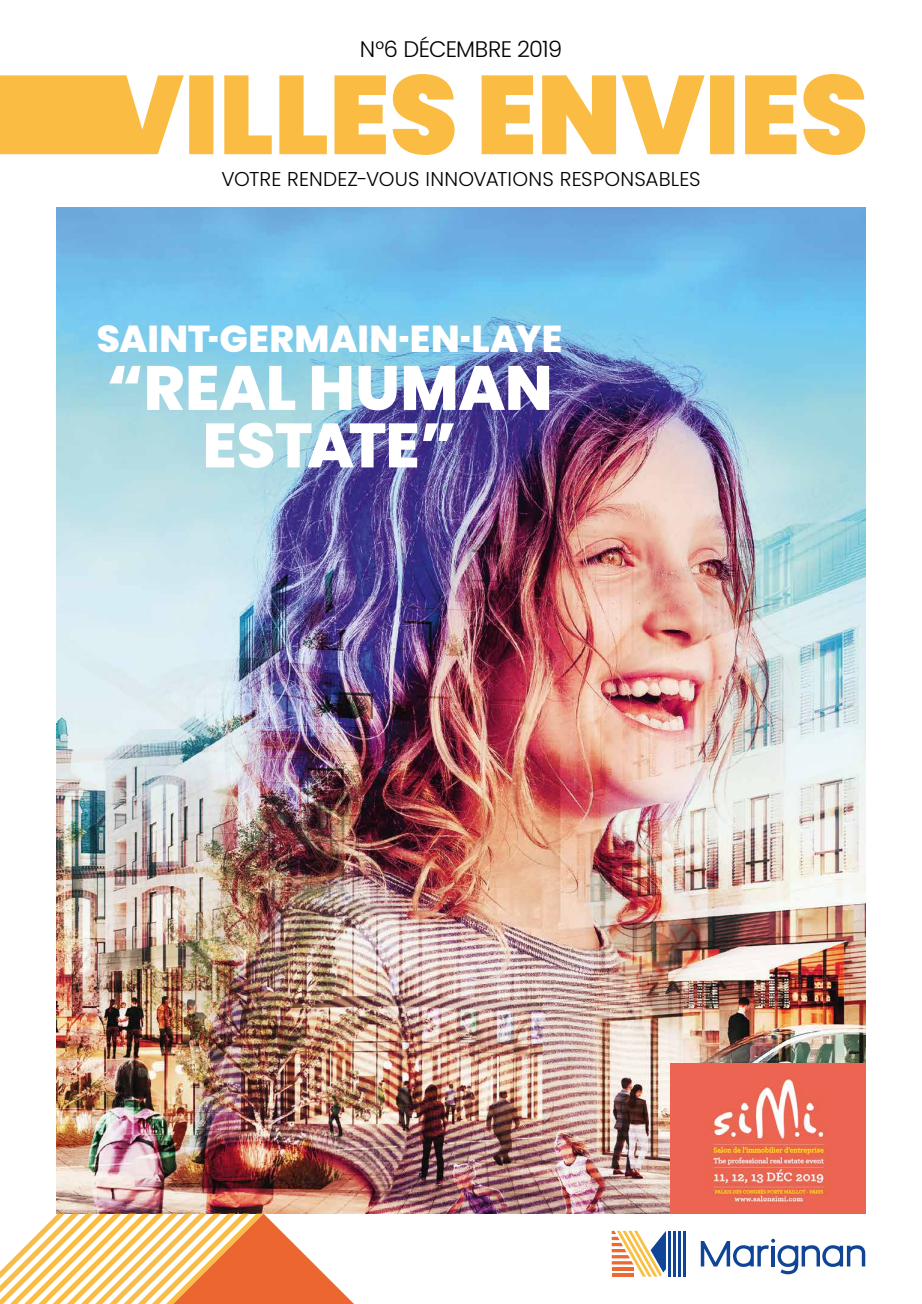
<style>
.page{position:relative;width:922px;height:1304px;background:#fff}
.page>*{position:absolute;margin:0;border:0;box-sizing:border-box;transform-origin:0 0}
.t1{font:800 62.5px/57.5px "Poppins";letter-spacing:-.01em;color:#fff;text-align:center}
.t2{font:800 37.5px "Poppins";color:#fff}
.t3{font:300 22.5px "Poppins";letter-spacing:-.03em;color:#000}
.t4{font:300 20px "Poppins";letter-spacing:.005em;color:#000}
</style>
<div class="page">
<img style="left:57px;top:207px;width:808px;height:1007px">
<hr style="left:668px;top:1231px;width:2px;height:46px;background:#104496">
<hr style="left:673px;top:1231px;width:2px;height:46px;background:#104496">
<hr style="left:677px;top:1231px;width:3px;height:46px;background:#104496">
<hr style="left:682px;top:1231px;width:3px;height:46px;background:#104496">
<svg style="left:611px;top:1231px;width:54px;height:46px"></svg>
<svg style="left:700px;top:1239px;width:165px;height:35px"></svg>
<svg style="left:0;top:1214px;width:354px;height:90px"></svg>
<svg style="left:0;top:74px;width:865px;height:81px;fill:#fbbc43"></svg>
<img style="left:670px;top:1063px;width:195px;height:151px">
<p class="t3" style="left:360px;top:36px;width:204px">N°6 DÉCEMBRE 2019</p>
<p class="t4" style="left:221px;top:168px;width:480px">VOTRE RENDEZ-VOUS INNOVATIONS RESPONSABLES</p>
<h2 class="t2" style="left:97px;top:318px;width:467px">SAINT-GERMAIN-EN-LAYE</h2>
<h1 class="t1" style="left:107px;top:360px;width:447px">“REAL HUMAN<br>ESTATE”</h1>
</div>
